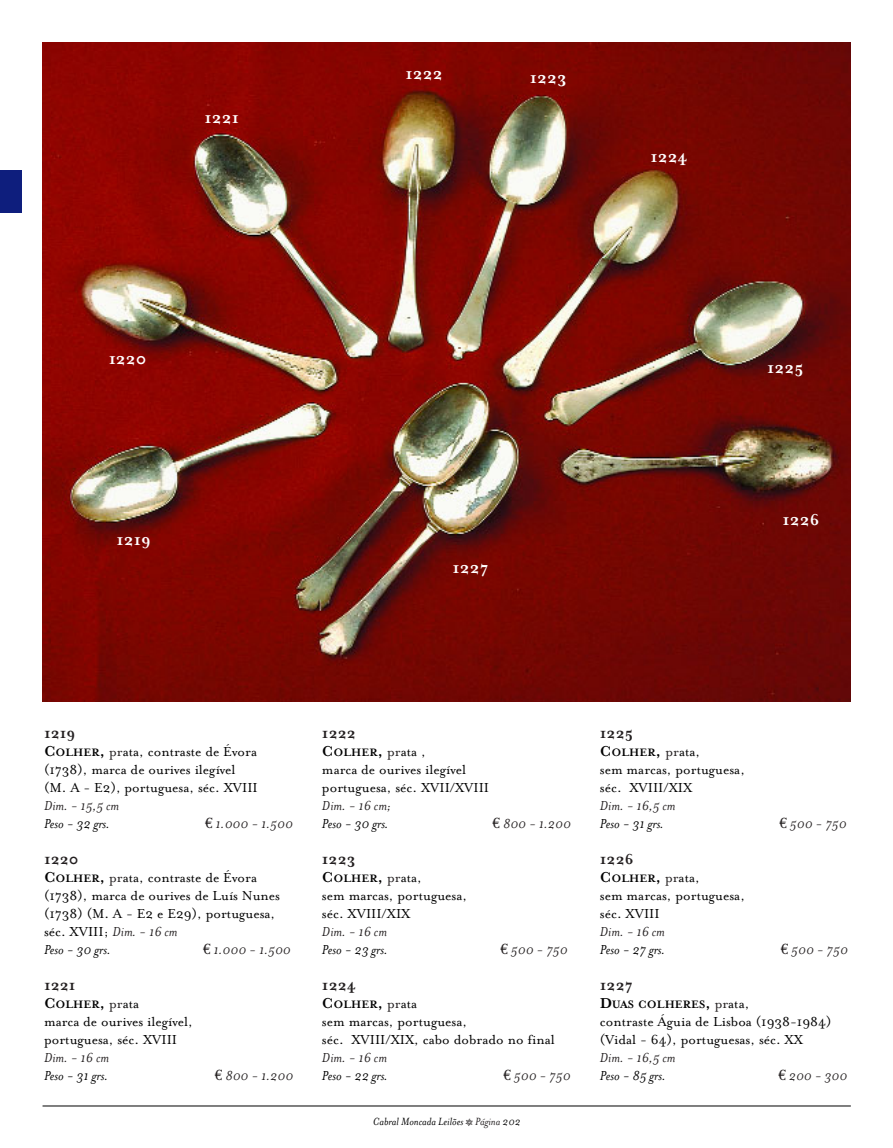
<style>
.page{position:relative;width:893px;height:1148px;background:#fff}
.page>*{position:absolute;margin:0;border:0;box-sizing:border-box;transform-origin:0 0}
.t1{font:700 18px "Mrs Eaves";color:#fff}
.t2{font:700 16.5px "Mrs Eaves";color:#231f20}
.t3{font:15px/18px "Mrs Eaves Roman";color:#000}
.t4{font:italic 15px "Mrs Eaves";color:#231f20}
.t5{font:italic 15px "Mrs Eaves";color:#000}
.t6{font:700 12.3px "Mrs Eaves";color:#000}
.t7{font:italic 12px "Mrs Eaves";color:#000}
.s1{font-family:"Mrs Eaves";font-weight:700;font-size:16.5px}
.s2{font-family:"Mrs Eaves";font-weight:700;font-size:12.3px}
.s3{color:#231f20}
.s4{font-family:"Euro Serif";font-style:normal}
.s5{font-family:"Mrs Eaves";font-style:italic;color:#231f20}
.s6{font-size:16.5px}
.s7{font-family:"Mrs Eaves Roman";font-weight:400;font-size:15px;color:#231f20}
.s8{font-family:"Mrs Eaves Roman";font-weight:400;font-size:15px}
.s9{font-family:"Mrs Eaves Fractions";font-style:normal;color:#231f20}
</style>
<div class="page">
<img style="left:43px;top:43px;width:807px;height:659px">
<hr style="left:43px;top:1105px;width:807px;height:1px;background:#000">
<div style="left:0;top:170px;width:21px;height:43px;background:#0e1e7d"></div>
<p class="t1" style="left:204px;top:106px;width:36px">1221</p>
<p class="t1" style="left:405px;top:63px;width:39px">1222</p>
<p class="t1" style="left:530px;top:66px;width:38px">1223</p>
<p class="t1" style="left:650px;top:145px;width:39px">1224</p>
<p class="t1" style="left:109px;top:347px;width:39px">1220</p>
<p class="t1" style="left:117px;top:528px;width:36px">1219</p>
<p class="t1" style="left:452px;top:556px;width:37px">1227</p>
<p class="t1" style="left:767px;top:356px;width:38px">1225</p>
<p class="t1" style="left:782px;top:508px;width:38px">1226</p>
<p class="t2" style="left:44px;top:723px;width:33px">1219</p>
<p class="t3" style="left:44px;top:742px;width:215px"><span class="s1">C</span><span class="s2">OLHER</span><span class="s1">,</span> <span class="s3">pr</span>ata, contraste de Évora (1738), marca de ourives ilegível (M. A - E2), portuguesa, séc. XVIII</p>
<p class="t4" style="left:44px;top:796px;width:77px">Dim. - 15,5 cm</p>
<p class="t5" style="left:44px;top:814px;width:67px">Peso - 32 grs.</p>
<p class="t4" style="left:205px;top:814px;width:89px"><span class="s4">€</span> 1.000 - 1.500</p>
<p class="t2" style="left:44px;top:849px;width:36px">1220</p>
<p class="t3" style="left:44px;top:868px;width:237px"><span class="s1">C</span><span class="s2">OLHER</span><span class="s1">,</span> <span class="s3">pr</span>ata, contraste de Évora (1738), marca de ourives de Luís Nunes (1738) (M. A - E2 e E29), portuguesa, séc. XVIII; <span class="s5">Dim. - 16 cm</span></p>
<p class="t5" style="left:44px;top:940px;width:68px">Peso - 30 grs.</p>
<p class="t4" style="left:203px;top:940px;width:89px"><span class="s4">€</span> 1.000 - 1.500</p>
<p class="t2" style="left:44px;top:975px;width:33px">1221</p>
<p class="t6" style="left:44px;top:997px;width:97px"><span class="s6">C</span>OLHER<span class="s6">,</span> <span class="s7">pr</span><span class="s8">ata</span></p>
<p class="t3" style="left:44px;top:1012px;width:150px">marca de ourives ilegível, portuguesa, séc. XVIII</p>
<p class="t4" style="left:44px;top:1048px;width:66px">Dim. - 16 cm</p>
<p class="t5" style="left:44px;top:1066px;width:66px">Peso - 31 grs.</p>
<p class="t4" style="left:215px;top:1066px;width:80px"><span class="s4">€</span> 800 - 1.200</p>
<p class="t2" style="left:322px;top:723px;width:36px">1222</p>
<p class="t6" style="left:322px;top:745px;width:105px"><span class="s6">C</span>OLHER<span class="s6">,</span> <span class="s7">pr</span><span class="s8">ata ,</span></p>
<p class="t3" style="left:322px;top:760px;width:169px">marca de ourives ilegível portuguesa, séc. XVII/XVIII</p>
<p class="t4" style="left:322px;top:796px;width:70px">Dim. - 16 cm;</p>
<p class="t5" style="left:322px;top:814px;width:68px">Peso - 30 grs.</p>
<p class="t4" style="left:492px;top:814px;width:80px"><span class="s4">€</span> 800 - 1.200</p>
<p class="t2" style="left:322px;top:849px;width:35px">1223</p>
<p class="t6" style="left:322px;top:871px;width:101px"><span class="s6">C</span>OLHER<span class="s6">,</span> <span class="s7">pr</span><span class="s8">ata,</span></p>
<p class="t3" style="left:322px;top:886px;width:147px">sem marcas, portuguesa, séc. XVIII/XIX</p>
<p class="t4" style="left:322px;top:922px;width:66px">Dim. - 16 cm</p>
<p class="t5" style="left:322px;top:940px;width:67px">Peso - 23 grs.</p>
<p class="t4" style="left:500px;top:940px;width:69px"><span class="s4">€</span> 500 - 750</p>
<p class="t2" style="left:322px;top:975px;width:36px">1224</p>
<p class="t6" style="left:322px;top:997px;width:97px"><span class="s6">C</span>OLHER<span class="s6">,</span> <span class="s7">pr</span><span class="s8">ata</span></p>
<p class="t3" style="left:322px;top:1012px;width:234px">sem marcas, portuguesa,<br>séc. XVIII/XIX, cabo dobrado no final</p>
<p class="t4" style="left:322px;top:1048px;width:66px">Dim. - 16 cm</p>
<p class="t5" style="left:322px;top:1066px;width:68px">Peso - 22 grs.</p>
<p class="t4" style="left:503px;top:1066px;width:69px"><span class="s4">€</span> 500 - 750</p>
<p class="t7" style="left:373px;top:1113px;width:149px">Cabral Moncada Leilões <span class="s9">Q</span> <span class="s3">Página</span> 202</p>
<p class="t2" style="left:600px;top:723px;width:35px">1225</p>
<p class="t6" style="left:600px;top:745px;width:102px"><span class="s6">C</span>OLHER<span class="s6">,</span> <span class="s7">pr</span><span class="s8">ata,</span></p>
<p class="t3" style="left:600px;top:760px;width:147px">sem marcas, portuguesa, séc. XVIII/XIX</p>
<p class="t4" style="left:600px;top:796px;width:77px">Dim. - 16,5 cm</p>
<p class="t5" style="left:600px;top:814px;width:66px">Peso - 31 grs.</p>
<p class="t4" style="left:779px;top:814px;width:69px"><span class="s4">€</span> 500 - 750</p>
<p class="t2" style="left:600px;top:849px;width:35px">1226</p>
<p class="t6" style="left:600px;top:871px;width:101px"><span class="s6">C</span>OLHER<span class="s6">,</span> <span class="s7">pr</span><span class="s8">ata,</span></p>
<p class="t3" style="left:600px;top:886px;width:147px">sem marcas, portuguesa, séc. XVIII</p>
<p class="t4" style="left:600px;top:922px;width:66px">Dim. - 16 cm</p>
<p class="t5" style="left:600px;top:940px;width:67px">Peso - 27 grs.</p>
<p class="t4" style="left:780px;top:940px;width:69px"><span class="s4">€</span> 500 - 750</p>
<p class="t2" style="left:600px;top:975px;width:34px">1227</p>
<p class="t6" style="left:600px;top:997px;width:151px"><span class="s6">D</span>UAS COLHERES<span class="s6">,</span> <span class="s7">pr</span><span class="s8">ata,</span></p>
<p class="t3" style="left:600px;top:1012px;width:233px">contraste Águia de Lisboa (1938-1984) (Vidal - 64), portuguesas, séc. XX</p>
<p class="t4" style="left:600px;top:1048px;width:77px">Dim. - 16,5 cm</p>
<p class="t5" style="left:600px;top:1066px;width:67px">Peso - 85 grs.</p>
<p class="t4" style="left:778px;top:1066px;width:70px"><span class="s4">€</span> 200 - 300</p>
</div>
